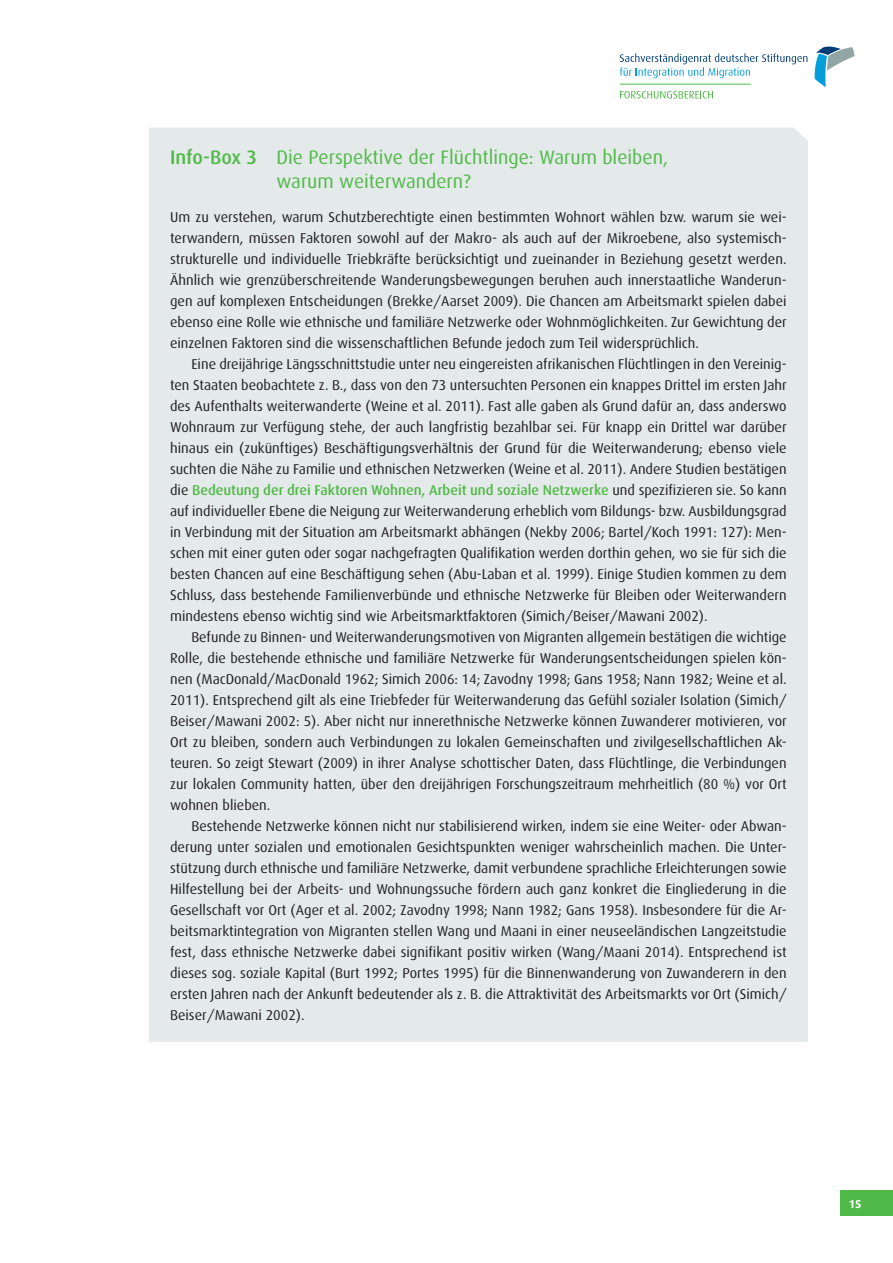
<style>
.page{position:relative;width:893px;height:1263px;background:#fff}
.page>*{position:absolute;margin:0;border:0;box-sizing:border-box;transform-origin:0 0}
.t1{font:19.5px/24px "Dax Turk";color:#51b948}
.t2{font:14.25px/21px "Dax Turk";color:#231f20;text-align:justify}
.t3{font:500 14.25px "Dax CE";color:#51b948}
.t4{font:700 11.4px "Dax CE";color:#fff}
.s1{font-weight:500}
.s2{font-family:"Dax Turk";font-weight:400;color:#231f20}
</style>
<div class="page">
<svg style="left:814px;top:47px;width:41px;height:40px"></svg>
<svg style="left:620px;top:53px;width:187px;height:25px"></svg>
<svg style="left:620px;top:91px;width:93px;height:8px"></svg>
<hr style="left:620px;top:84px;width:131px;height:1px;background:#51b948">
<div style="left:840px;top:1191px;width:53px;height:25px;background:#51b948"></div>
<div style="left:149px;top:128px;width:659px;height:914px;background:#e4eaea"></div>
<h1 class="t1" style="left:277px;top:145px;width:393px;text-indent:-107px"><span class="s1">Info-Box 3</span> Die Perspektive der Flüchtlinge: Warum bleiben, warum weiterwandern?</h1>
<p class="t2" style="left:170px;top:206px;width:618px">Um zu verstehen, warum Schutzberechtigte einen bestimmten Wohnort wählen bzw. warum sie wei&shy;terwandern, müssen Faktoren sowohl auf der Makro- als auch auf der Mikroebene, also systemisch&shy;strukturelle und individuelle Triebkräfte berücksichtigt und zueinander in Beziehung gesetzt werden.<br>Ähnlich wie grenzüberschreitende Wanderungsbewegungen beruhen auch innerstaatliche Wanderun&shy;gen auf komplexen Entscheidungen (Brekke/Aarset 2009). Die Chancen am Arbeitsmarkt spielen dabei ebenso eine Rolle wie ethnische und familiäre Netzwerke oder Wohnmöglichkeiten. Zur Gewichtung der einzelnen Faktoren sind die wissenschaftlichen Befunde jedoch zum Teil widersprüchlich.</p>
<p class="t2" style="left:170px;top:353px;width:618px;text-indent:21px">Eine dreijährige Längsschnittstudie unter neu eingereisten afrikanischen Flüchtlingen in den Vereinig&shy;ten Staaten beobachtete z. B., dass von den 73 untersuchten Personen ein knappes Drittel im ersten Jahr des Aufenthalts weiterwanderte (Weine et al. 2011). Fast alle gaben als Grund dafür an, dass anderswo Wohnraum zur Verfügung stehe, der auch langfristig bezahlbar sei. Für knapp ein Drittel war darüber hinaus ein (zukünftiges) Beschäftigungsverhältnis der Grund für die Weiterwanderung; ebenso viele suchten die Nähe zu Familie und ethnischen Netzwerken (Weine et al. 2011). Andere Studien bestätigen</p>
<p class="t3" style="left:170px;top:481px;width:618px"><span class="s2">die</span> Bedeutung der drei Faktoren Wohnen, Arbeit und soziale Netzwerke <span class="s2">und spezifizieren sie. So kann</span></p>
<p class="t2" style="left:170px;top:500px;width:618px">auf individueller Ebene die Neigung zur Weiterwanderung erheblich vom Bildungs- bzw. Ausbildungsgrad in Verbindung mit der Situation am Arbeitsmarkt abhängen (Nekby 2006; Bartel/Koch 1991: 127): Men&shy;schen mit einer guten oder sogar nachgefragten Qualifikation werden dorthin gehen, wo sie für sich die besten Chancen auf eine Beschäftigung sehen (Abu-Laban et al. 1999). Einige Studien kommen zu dem Schluss, dass bestehende Familienverbünde und ethnische Netzwerke für Bleiben oder Weiterwandern mindestens ebenso wichtig sind wie Arbeitsmarktfaktoren (Simich/Beiser/Mawani 2002).</p>
<p class="t2" style="left:170px;top:626px;width:618px;text-indent:21px">Befunde zu Binnen- und Weiterwanderungsmotiven von Migranten allgemein bestätigen die wichtige Rolle, die bestehende ethnische und familiäre Netzwerke für Wanderungsentscheidungen spielen kön&shy;nen (MacDonald/MacDonald 1962; Simich 2006: 14; Zavodny 1998; Gans 1958; Nann 1982; Weine et al.<br>2011). Entsprechend gilt als eine Triebfeder für Weiterwanderung das Gefühl sozialer Isolation (Simich/ Beiser/Mawani 2002: 5). Aber nicht nur innerethnische Netzwerke können Zuwanderer motivieren, vor Ort zu bleiben, sondern auch Verbindungen zu lokalen Gemeinschaften und zivilgesellschaftlichen Ak&shy;teuren. So zeigt Stewart (2009) in ihrer Analyse schottischer Daten, dass Flüchtlinge, die Verbindungen zur lokalen Community hatten, über den dreijährigen Forschungszeitraum mehrheitlich (80 %) vor Ort wohnen blieben.</p>
<p class="t2" style="left:170px;top:815px;width:618px;text-indent:21px">Bestehende Netzwerke können nicht nur stabilisierend wirken, indem sie eine Weiter- oder Abwan&shy;derung unter sozialen und emotionalen Gesichtspunkten weniger wahrscheinlich machen. Die Unter&shy;stützung durch ethnische und familiäre Netzwerke, damit verbundene sprachliche Erleichterungen sowie Hilfestellung bei der Arbeits- und Wohnungssuche fördern auch ganz konkret die Eingliederung in die Gesellschaft vor Ort (Ager et al. 2002; Zavodny 1998; Nann 1982; Gans 1958). Insbesondere für die Ar&shy;beitsmarktintegration von Migranten stellen Wang und Maani in einer neuseeländischen Langzeitstudie fest, dass ethnische Netzwerke dabei signifikant positiv wirken (Wang/Maani 2014). Entsprechend ist dieses sog. soziale Kapital (Burt 1992; Portes 1995) für die Binnenwanderung von Zuwanderern in den ersten Jahren nach der Ankunft bedeutender als z. B. die Attraktivität des Arbeitsmarkts vor Ort (Simich/ Beiser/Mawani 2002).</p>
<p class="t4" style="left:849px;top:1196px;width:14px">15</p>
</div>
